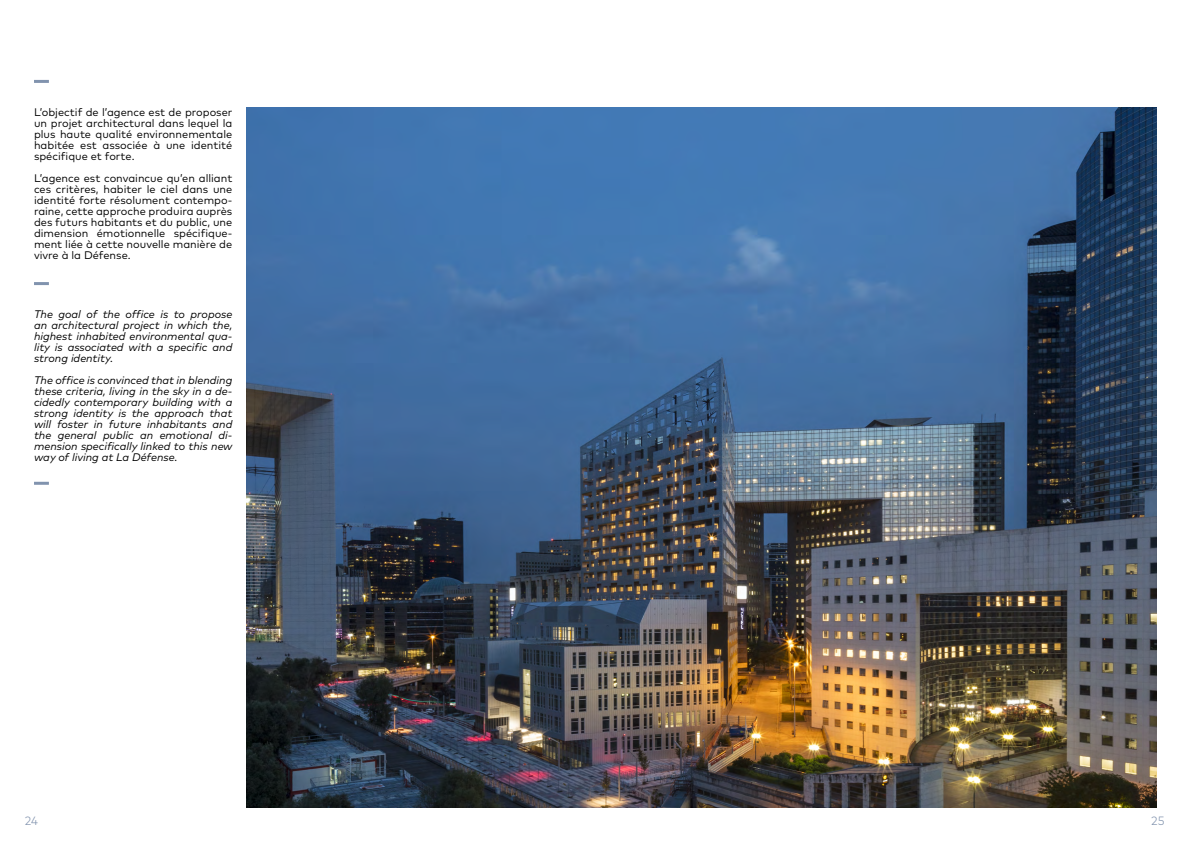
<style>
.page{position:relative;width:1191px;height:842px;background:#fff}
.page>*{position:absolute;margin:0;border:0;box-sizing:border-box;transform-origin:0 0}
.t1{font:300 12px "Mark Pro";color:#8193ae}
.t2{font:italic 11px/11px "Mark Pro";color:#000;text-align:justify}
.t3{font:11px/11px "Mark Pro";color:#000;text-align:justify}
</style>
<div class="page">
<img style="left:247px;top:107px;width:910px;height:701px">
<hr style="left:34px;top:80px;width:15px;height:3px;background:#8193ae">
<hr style="left:34px;top:282px;width:15px;height:3px;background:#8193ae">
<hr style="left:34px;top:482px;width:15px;height:3px;background:#8193ae">
<p class="t3" style="left:34px;top:106px;width:200px">L’objectif de l’agence est de proposer un projet architectural dans lequel la plus haute qualité environnementale habitée est associée à une identité spécifique et forte.</p>
<p class="t3" style="left:34px;top:172px;width:200px">L’agence est convaincue qu’en alliant ces critères, habiter le ciel dans une identité forte résolument contempo&shy;raine, cette approche produira auprès des futurs habitants et du public, une dimension émotionnelle spécifique&shy;ment liée à cette nouvelle manière de vivre à la Défense.</p>
<p class="t2" style="left:34px;top:308px;width:200px">The goal of the office is to propose an architectural project in which the, highest inhabited environmental qua&shy;lity is associated with a specific and strong identity.</p>
<p class="t2" style="left:34px;top:374px;width:200px">The office is convinced that in blending these criteria, living in the sky in a de&shy;cidedly contemporary building with a strong identity is the approach that will foster in future inhabitants and the general public an emotional di&shy;mension specifically linked to this new way of living at La Défense.</p>
<p class="t1" style="left:25px;top:811px;width:15px">24</p>
<p class="t1" style="left:1151px;top:811px;width:15px">25</p>
</div>
